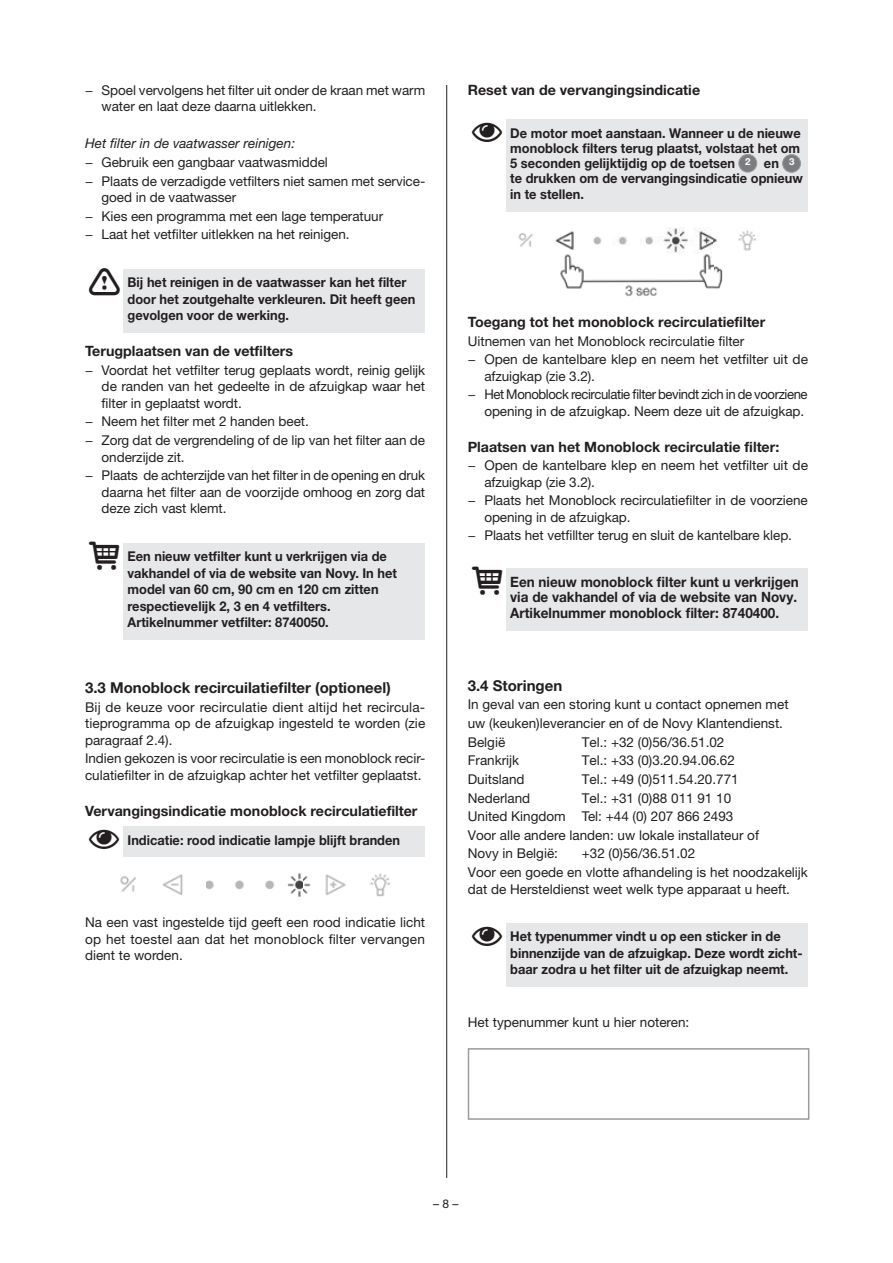
<style>
.page{position:relative;width:893px;height:1263px;background:#fff}
.page>*{position:absolute;margin:0;border:0;box-sizing:border-box;transform-origin:0 0}
.t1{font:700 15px "Helvetica Neue LT Std";color:#231f20}
.t2{font:700 14.25px "Helvetica Neue LTW1 G";color:#231f20}
.t3{font:700 14.25px/15px "Helvetica Neue LT Std";color:#231f20;scale:.95 1}
.t4{font:13.5px/18.6px "Helvetica Neue LT Std";letter-spacing:-.005em;color:#231f20}
.t5{font:700 13.5px/16.5px "Helvetica Neue LT Std";color:#231f20;scale:.95 1}
.t6{font:13.5px/18.6px "Helvetica Neue LT Std";letter-spacing:-.03em;color:#231f20}
.t7{font:italic 13.5px "Helvetica Neue LT Std";color:#231f20}
.t8{font:12px "Helvetica Neue LT Std";color:#231f20}
</style>
<div class="page">
<hr style="left:446px;top:85px;width:1px;height:1093px;background:#231f20">
<div style="left:123px;top:269px;width:302px;height:64px;background:#e6e7e9"></div>
<div style="left:123px;top:543px;width:302px;height:97px;background:#e6e7e9"></div>
<div style="left:123px;top:827px;width:302px;height:30px;background:#e6e7e9"></div>
<img style="left:120px;top:873px;width:270px;height:24px">
<div style="left:506px;top:120px;width:302px;height:92px;background:#e6e7e9"></div>
<div style="left:506px;top:568px;width:302px;height:63px;background:#e6e7e9"></div>
<div style="left:506px;top:923px;width:302px;height:64px;background:#e6e7e9"></div>
<div style="left:739px;top:154px;width:18px;height:18px;background:#7a7c7f;border-radius:50%"></div>
<div style="left:739px;top:154px;width:18px;height:18px;border:1px solid #999b9e;border-radius:50%"></div>
<div style="left:783px;top:155px;width:17px;height:17px;background:#7a7c7f;border-radius:50%"></div>
<div style="left:782px;top:155px;width:19px;height:17px;border:1px solid #999b9e;border-radius:50%"></div>
<img style="left:518px;top:227px;width:238px;height:70px">
<div style="left:468px;top:1048px;width:341px;height:72px;border:2px solid #999b9e"></div>
<p class="t4" style="left:102px;top:81px;width:325px;line-height:16.5px;text-indent:-17px">− Spoel vervolgens het filter uit onder de kraan met warm water en laat deze daarna uitlekken.</p>
<p class="t7" style="left:85px;top:136px;width:212px">Het filter in de vaatwasser reinigen:</p>
<p class="t4" style="left:85px;top:153px;width:342px">− Gebruik een gangbaar vaatwasmiddel<br>− Plaats de verzadigde vetfilters niet samen met service-</p>
<p class="t4" style="left:85px;top:188px;width:300px;text-indent:17px">goed in de vaatwasser<br>− Kies een programma met een lage temperatuur − Laat het vetfilter uitlekken na het reinigen.</p>
<p class="t5" style="left:128px;top:274px;width:305px">Bij het reinigen in de vaatwasser kan het filter door het zoutgehalte verkleuren. Dit heeft geen gevolgen voor de werking.</p>
<p class="t2" style="left:85px;top:342px;width:209px">Terugplaatsen van de vetfilters</p>
<p class="t4" style="left:102px;top:361px;width:325px;line-height:16.5px;text-align:justify;text-indent:-17px">− Voordat het vetfilter terug geplaats wordt, reinig gelijk de randen van het gedeelte in de afzuigkap waar het filter in geplaatst wordt.</p>
<p class="t4" style="left:85px;top:412px;width:342px">− Neem het filter met 2 handen beet.<br>− Zorg dat de vergrendeling of de lip van het filter aan de</p>
<p class="t4" style="left:85px;top:447px;width:342px;text-indent:17px">onderzijde zit.<br>− Plaats de achterzijde van het filter in de opening en druk</p>
<p class="t4" style="left:102px;top:483px;width:325px;line-height:16.5px">daarna het filter aan de voorzijde omhoog en zorg dat deze zich vast klemt.</p>
<p class="t5" style="left:128px;top:548px;width:285px">Een nieuw vetfilter kunt u verkrijgen via de vakhandel of via de website van Novy. In het model van 60 cm, 90 cm en 120 cm zitten respectievelijk 2, 3 en 4 vetfilters.<br>Artikelnummer vetfilter: 8740050.</p>
<p class="t1" style="left:85px;top:678px;width:307px">3.3 Monoblock recircuilatiefilter (optioneel)</p>
<p class="t4" style="left:85px;top:698px;width:342px;line-height:16.5px;text-align:justify">Bij de keuze voor recirculatie dient altijd het recircula&shy;tieprogramma op de afzuigkap ingesteld te worden (zie paragraaf 2.4).</p>
<p class="t4" style="left:85px;top:750px;width:342px;line-height:16.5px">Indien gekozen is voor recirculatie is een monoblock recir&shy;culatiefilter in de afzuigkap achter het vetfilter geplaatst.</p>
<p class="t2" style="left:85px;top:802px;width:334px">Vervangingsindicatie monoblock recirculatiefilter</p>
<p class="t5" style="left:128px;top:831px;width:288px">Indicatie: rood indicatie lampje blijft branden</p>
<p class="t4" style="left:85px;top:914px;width:342px;line-height:16.5px;text-align:justify">Na een vast ingestelde tijd geeft een rood indicatie licht op het toestel aan dat het monoblock filter vervangen dient te worden.</p>
<p class="t2" style="left:468px;top:81px;width:234px">Reset van de vervangingsindicatie</p>
<p class="t5" style="left:510px;top:125px;width:309px;line-height:15px">De motor moet aanstaan. Wanneer u de nieuwe monoblock filters terug plaatst, volstaat het om 5 seconden gelijktijdig op de toetsen <sup>2</sup> en <sup>3 </sup>te drukken om de vervangingsindicatie opnieuw</p>
<p class="t5" style="left:510px;top:186px;width:79px">in te stellen.</p>
<p class="t2" style="left:468px;top:313px;width:299px">Toegang tot het monoblock recirculatiefilter</p>
<p class="t4" style="left:468px;top:331px;width:342px">Uitnemen van het Monoblock recirculatie filter<br>− Open de kantelbare klep en neem het vetfilter uit de</p>
<p class="t6" style="left:468px;top:366px;width:341px;text-indent:17px">afzuigkap (zie 3.2).<br>− Het Monoblock recirculatie filter bevindt zich in de voorziene</p>
<p class="t4" style="left:484px;top:401px;width:321px">opening in de afzuigkap. Neem deze uit de afzuigkap.</p>
<p class="t2" style="left:468px;top:438px;width:313px">Plaatsen van het Monoblock recirculatie filter:</p>
<p class="t4" style="left:484px;top:457px;width:325px;line-height:16.5px;text-indent:-17px">− Open de kantelbare klep en neem het vetfilter uit de afzuigkap (zie 3.2).</p>
<p class="t4" style="left:484px;top:492px;width:325px;line-height:16.5px;text-indent:-17px">− Plaats het Monoblock recirculatiefilter in de voorziene opening in de afzuigkap.</p>
<p class="t4" style="left:468px;top:526px;width:326px">− Plaats het vetfillter terug en sluit de kantelbare klep.</p>
<p class="t3" style="left:510px;top:574px;width:305px">Een nieuw monoblock filter kunt u verkrijgen via de vakhandel of via de website van Novy.</p>
<p class="t3" style="left:510px;top:605px;width:285px">Artikelnummer monoblock filter: 8740400.</p>
<p class="t1" style="left:468px;top:676px;width:96px">3.4 Storingen</p>
<p class="t4" style="left:468px;top:695px;width:322px">In geval van een storing kunt u contact opnemen met uw (keuken)leverancier en of de Novy Klantendienst.<br>België</p>
<p class="t4" style="left:582px;top:732px;width:144px">Tel.: +32 (0)56/36.51.02</p>
<p class="t4" style="left:468px;top:751px;width:53px">Frankrijk</p>
<p class="t4" style="left:582px;top:751px;width:155px">Tel.: +33 (0)3.20.94.06.62</p>
<p class="t4" style="left:468px;top:769px;width:58px">Duitsland</p>
<p class="t4" style="left:582px;top:769px;width:158px">Tel.: +49 (0)511.54.20.771</p>
<p class="t4" style="left:468px;top:788px;width:64px">Nederland</p>
<p class="t4" style="left:468px;top:788px;width:293px;text-indent:114px">Tel.: +31 (0)88 011 91 10<br>United Kingdom Tel: +44 (0) 207 866 2493<br>Voor alle andere landen: uw lokale installateur of<br>Novy in België:</p>
<p class="t4" style="left:468px;top:844px;width:342px;text-align:center">+32 (0)56/36.51.02<br>Voor een goede en vlotte afhandeling is het noodzakelijk</p>
<p class="t4" style="left:468px;top:879px;width:324px">dat de Hersteldienst weet welk type apparaat u heeft.</p>
<p class="t5" style="left:510px;top:928px;width:309px">Het typenummer vindt u op een sticker in de binnenzijde van de afzuigkap. Deze wordt zicht&shy;baar zodra u het filter uit de afzuigkap neemt.</p>
<p class="t4" style="left:468px;top:1012px;width:223px">Het typenummer kunt u hier noteren:</p>
<p class="t8" style="left:433px;top:1196px;width:27px">– 8 –</p>
</div>
